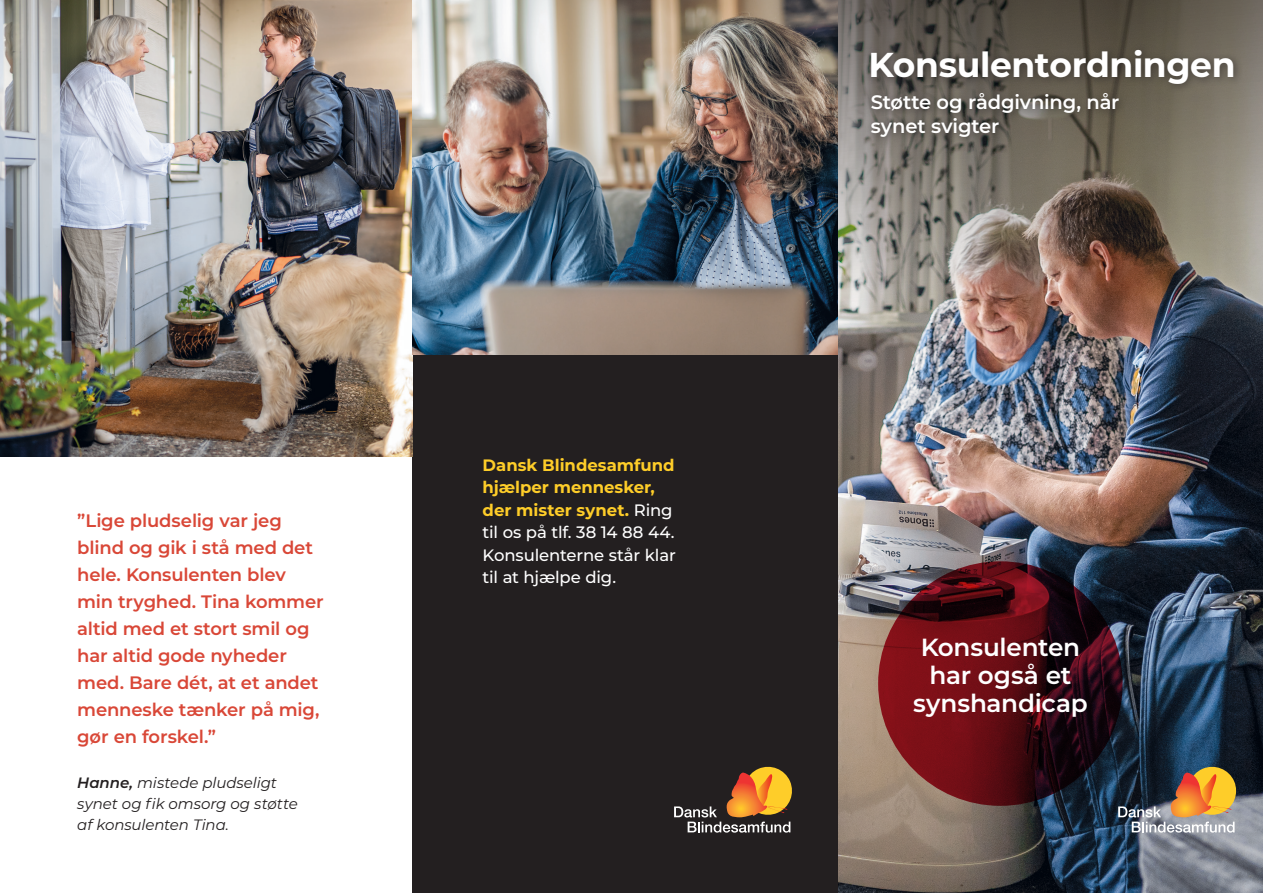
<style>
.page{position:relative;width:1263px;height:893px;background:#fff}
.page>*{position:absolute;margin:0;border:0;box-sizing:border-box;transform-origin:0 0}
.t1{font:700 34.5px "Montserrat";letter-spacing:-.01em;color:#fff}
.t2{font:600 24.75px/28px "Montserrat";letter-spacing:-.01em;color:#fff;text-align:center}
.t3{font:600 19.5px/24px "Montserrat";letter-spacing:-.01em;color:#fff}
.t4{font:600 18px/27px "Montserrat";letter-spacing:-.005em;color:#d94737}
.t5{font:500 16.5px/22.5px "Montserrat";letter-spacing:-.01em;color:#fff}
.t6{font:italic 15px/21px "Montserrat";letter-spacing:-.005em;color:#231f20}
.s1{font-weight:600}
.s2{font-weight:700;color:#fecd29}
</style>
<div class="page">
<img style="left:838px;top:679px;width:425px;height:214px">
<img style="left:838px;top:0;width:425px;height:679px">
<div style="left:412px;top:0;width:426px;height:893px;background:#231f20"></div>
<div style="left:865px;top:44px;width:378px;height:50px;background:#231f20;opacity:.55"></div>
<div style="left:865px;top:87px;width:263px;height:59px;background:#231f20;opacity:.55"></div>
<svg style="left:878px;top:561px;width:245px;height:245px"></svg>
<img style="left:1118px;top:767px;width:118px;height:66px">
<svg style="left:674px;top:767px;width:118px;height:66px"></svg>
<img style="left:0;top:0;width:412px;height:456px">
<img style="left:412px;top:0;width:426px;height:354px">
<p class="t4" style="left:77px;top:506px;width:248px">”Lige pludselig var jeg blind og gik i stå med det hele. Konsulenten blev min tryghed. Tina kommer altid med et stort smil og har altid gode nyheder med. Bare dét, at et andet menneske tænker på mig, gør en forskel.”</p>
<p class="t6" style="left:77px;top:771px;width:222px"><span class="s1">Hanne,</span> mistede pludseligt synet og fik omsorg og støtte af konsulenten Tina.</p>
<p class="t5" style="left:483px;top:453px;width:195px"><span class="s2">Dansk Blindesamfund hjælper mennesker, der mister synet.</span> Ring til os på tlf. 38 14 88 44.<br>Konsulenterne står klar til at hjælpe dig.</p>
<h1 class="t1" style="left:868px;top:40px;width:369px">Konsulentordningen</h1>
<p class="t3" style="left:871px;top:89px;width:250px">Støtte og rådgivning, når synet svigter</p>
<p class="t2" style="left:913px;top:632px;width:176px">Konsulenten har også et synshandicap</p>
</div>
